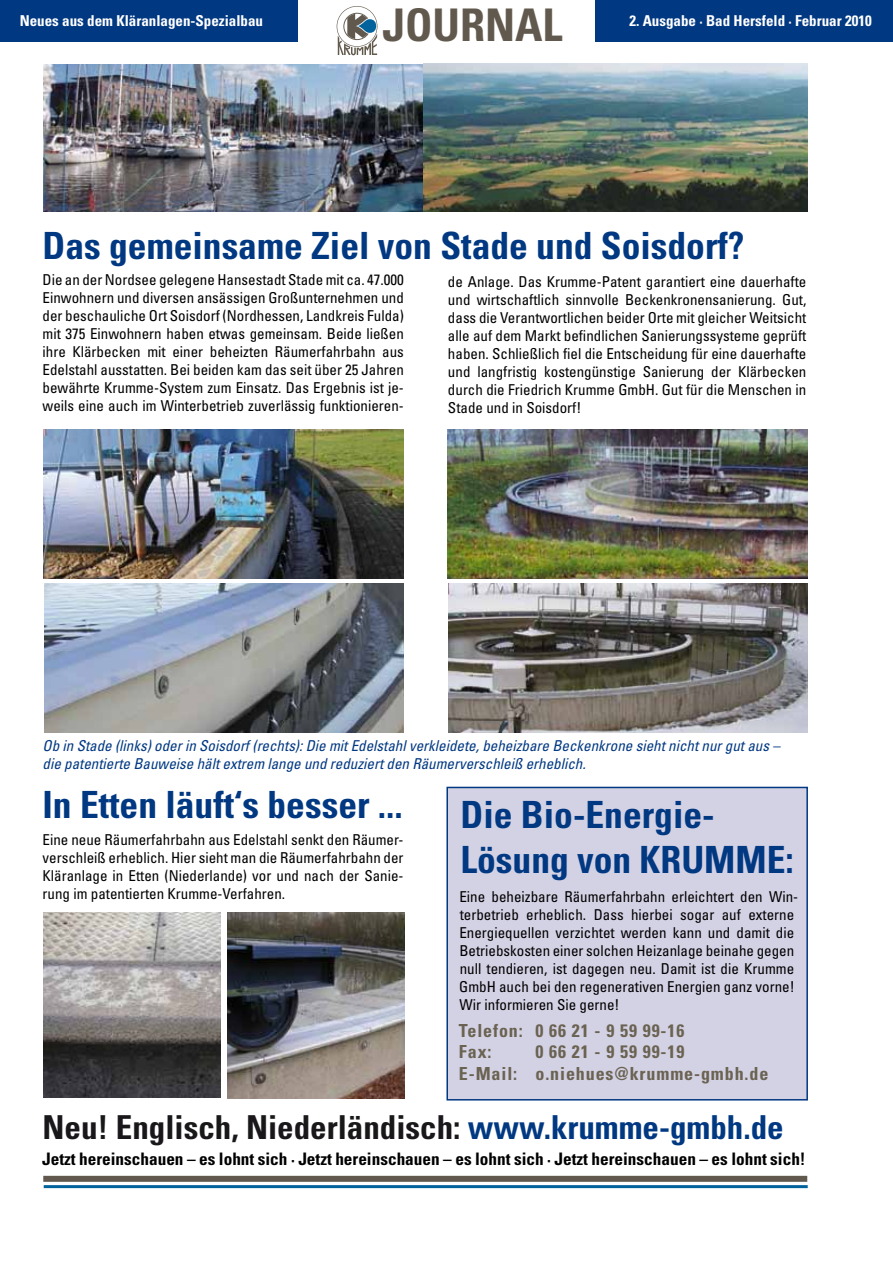
<style>
.page{position:relative;width:893px;height:1263px;background:#fff}
.page>*{position:absolute;margin:0;border:0;box-sizing:border-box;transform-origin:0 0}
.t1{font:700 condensed 45px "Univers";color:#61594d}
.t2{font:700 condensed 37.5px/45px "Univers";color:#003882}
.t3{font:700 condensed 33px "Univers";color:#1a171b}
.t4{font:700 condensed 18px/21.6px "Univers";letter-spacing:.05em;color:#6a6352}
.t5{font:700 condensed 17.25px "Univers";color:#000}
.t6{font:condensed 15px/18px "Univers";color:#000;text-align:justify}
.t7{font:italic condensed 15px/18px "Univers";color:#003882}
.t8{font:700 condensed 15px "Univers";color:#fff}
.s1{color:#003882}
</style>
<div class="page">
<div style="left:595px;top:0;width:298px;height:41px;background:#003882"></div>
<div style="left:0;top:0;width:298px;height:41px;background:#003882"></div>
<div style="left:43px;top:1176px;width:764px;height:6px;background:#61594d"></div>
<hr style="left:44px;top:1185px;width:764px;height:3px;background:#02639c">
<svg style="left:337px;top:6px;width:40px;height:49px"></svg>
<svg style="left:358px;top:19px;width:18px;height:14px"></svg>
<img style="left:43px;top:429px;width:360px;height:149px">
<img style="left:44px;top:584px;width:360px;height:148px">
<img style="left:447px;top:430px;width:360px;height:149px">
<img style="left:448px;top:584px;width:360px;height:149px">
<div style="left:446px;top:787px;width:362px;height:313px;background:#d3d1e4;border:2px solid #003882"></div>
<img style="left:43px;top:64px;width:765px;height:148px">
<img style="left:423px;top:64px;width:385px;height:147px">
<img style="left:43px;top:912px;width:177px;height:186px">
<img style="left:227px;top:913px;width:177px;height:185px">
<h1 class="t1" style="left:383px;top:-2px;width:182px">JOURNAL</h1>
<p class="t8" style="left:20px;top:12px;width:245px">Neues aus dem Kläranlagen-Spezialbau</p>
<p class="t8" style="left:629px;top:12px;width:244px">2. Ausgabe · Bad Hersfeld · Februar 2010</p>
<h2 class="t2" style="left:43px;top:223px;width:704px">Das gemeinsame Ziel von Stade und Soisdorf?</h2>
<p class="t6" style="left:43px;top:271px;width:363px">Die an der Nordsee gelegene Hansestadt Stade mit ca. 47.000<br>Einwohnern und diversen ansässigen Großunternehmen und der beschauliche Ort Soisdorf (Nordhessen, Landkreis Fulda) mit 375 Einwohnern haben etwas gemeinsam. Beide ließen ihre Klärbecken mit einer beheizten Räumerfahrbahn aus Edelstahl ausstatten. Bei beiden kam das seit über 25 Jahren bewährte Krumme-System zum Einsatz. Das Ergebnis ist je&shy;weils eine auch im Winterbetrieb zuverlässig funktionieren-</p>
<p class="t6" style="left:448px;top:272px;width:360px">de Anlage. Das Krumme-Patent garantiert eine dauerhafte und wirtschaftlich sinnvolle Beckenkronensanierung. Gut, dass die Verantwortlichen beider Orte mit gleicher Weitsicht alle auf dem Markt befindlichen Sanierungssysteme geprüft haben. Schließlich fiel die Entscheidung für eine dauerhafte und langfristig kostengünstige Sanierung der Klärbecken durch die Friedrich Krumme GmbH. Gut für die Menschen in Stade und in Soisdorf!</p>
<p class="t7" style="left:43px;top:736px;width:739px">Ob in Stade (links) oder in Soisdorf (rechts): Die mit Edelstahl verkleidete, beheizbare Beckenkrone sieht nicht nur gut aus – die patentierte Bauweise hält extrem lange und reduziert den Räumerverschleiß erheblich.</p>
<h2 class="t2" style="left:43px;top:782px;width:362px">In Etten läuft‘s besser ...</h2>
<p class="t6" style="left:43px;top:830px;width:363px">Eine neue Räumerfahrbahn aus Edelstahl senkt den Räumer&shy;verschleiß erheblich. Hier sieht man die Räumerfahrbahn der Kläranlage in Etten (Niederlande) vor und nach der Sanie&shy;rung im patentierten Krumme-Verfahren.</p>
<h2 class="t2" style="left:460px;top:792px;width:335px">Die Bio-Energie-<br>Lösung von KRUMME:</h2>
<p class="t6" style="left:459px;top:887px;width:340px;text-align:left">Eine beheizbare Räumerfahrbahn erleichtert den Win&shy;terbetrieb erheblich. Dass hierbei sogar auf externe Energiequellen verzichtet werden kann und damit die Betriebskosten einer solchen Heizanlage beinahe gegen null tendieren, ist dagegen neu. Damit ist die Krumme GmbH auch bei den regenerativen Energien ganz vorne!<br>Wir informieren Sie gerne!</p>
<p class="t4" style="left:459px;top:1019px;width:227px">Telefon: 0 66 21 - 9 59 99-16<br>Fax:</p>
<p class="t4" style="left:459px;top:1041px;width:311px;text-align:center">0 66 21 - 9 59 99-19<br>E-Mail: o.niehues@krumme-gmbh.de</p>
<h3 class="t3" style="left:43px;top:1107px;width:743px">Neu! Englisch, Niederländisch: <span class="s1">www.krumme-gmbh.de</span></h3>
<p class="t5" style="left:42px;top:1148px;width:765px">Jetzt hereinschauen – es lohnt sich · Jetzt hereinschauen – es lohnt sich · Jetzt hereinschauen – es lohnt sich!</p>
</div>
